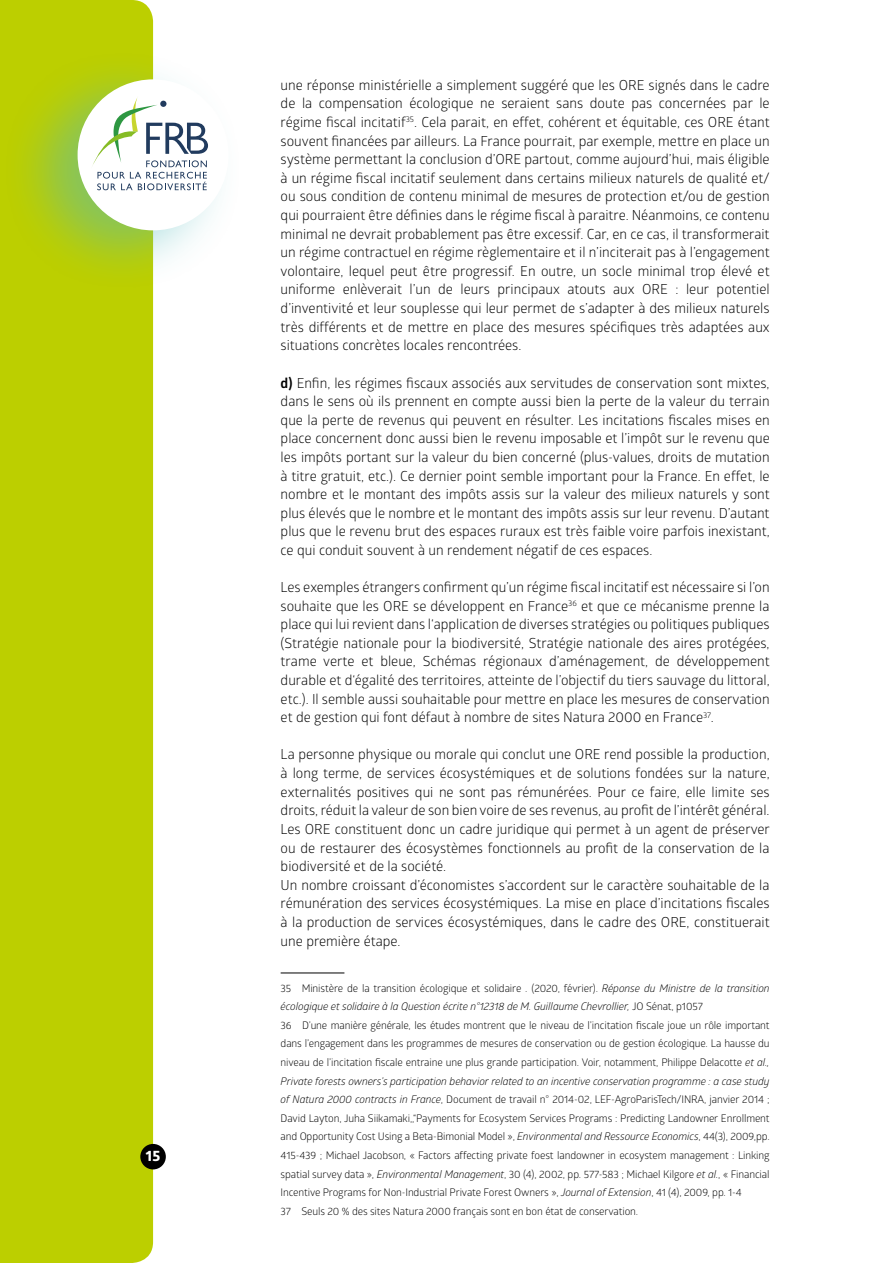
<style>
.page{position:relative;width:893px;height:1263px;background:#fff}
.page>*{position:absolute;margin:0;border:0;box-sizing:border-box;transform-origin:0 0}
.t1{font:700 14.85px "Globerx";color:#fff}
.t2{font:13.8px/18.6px "Glober";color:#000;text-align:justify}
.t3{font:10.5px/18.6px "Glober";letter-spacing:-.01em;color:#000}
.s1{font-weight:700}
.s2{font-style:italic}
</style>
<div class="page">
<div style="left:0;top:0;width:153px;height:1263px;background:#bccf00"></div>
<div style="left:1px;top:49px;width:244px;height:243px;background:#51babc;opacity:.5"></div>
<div style="left:78px;top:79px;width:151px;height:151px;background:#fff;border-radius:50%"></div>
<svg style="left:91px;top:96px;width:117px;height:94px"></svg>
<div style="left:140px;top:1144px;width:26px;height:25px;background:#000;border-radius:50%"></div>
<hr style="left:281px;top:972px;width:63px;height:1px;background:#000">
<p class="t1" style="left:146px;top:1145px;width:16px">15</p>
<p class="t2" style="left:281px;top:75px;width:491px">une réponse ministérielle a simplement suggéré que les ORE signés dans le cadre de la compensation écologique ne seraient sans doute pas concernées par le régime fiscal incitatif<sup>35</sup>. Cela parait, en effet, cohérent et équitable, ces ORE étant souvent financées par ailleurs. La France pourrait, par exemple, mettre en place un système permettant la conclusion d’ORE partout, comme aujourd’hui, mais éligible à un régime fiscal incitatif seulement dans certains milieux naturels de qualité et/ ou sous condition de contenu minimal de mesures de protection et/ou de gestion qui pourraient être définies dans le régime fiscal à paraitre. Néanmoins, ce contenu minimal ne devrait probablement pas être excessif. Car, en ce cas, il transformerait un régime contractuel en régime règlementaire et il n’inciterait pas à l’engagement volontaire, lequel peut être progressif. En outre, un socle minimal trop élevé et uniforme enlèverait l’un de leurs principaux atouts aux ORE : leur potentiel d’inventivité et leur souplesse qui leur permet de s’adapter à des milieux naturels très différents et de mettre en place des mesures spécifiques très adaptées aux situations concrètes locales rencontrées.</p>
<p class="t2" style="left:281px;top:373px;width:491px"><span class="s1">d)</span> Enfin, les régimes fiscaux associés aux servitudes de conservation sont mixtes, dans le sens où ils prennent en compte aussi bien la perte de la valeur du terrain que la perte de revenus qui peuvent en résulter. Les incitations fiscales mises en place concernent donc aussi bien le revenu imposable et l’impôt sur le revenu que les impôts portant sur la valeur du bien concerné (plus-values, droits de mutation à titre gratuit, etc.). Ce dernier point semble important pour la France. En effet, le nombre et le montant des impôts assis sur la valeur des milieux naturels y sont plus élevés que le nombre et le montant des impôts assis sur leur revenu. D’autant plus que le revenu brut des espaces ruraux est très faible voire parfois inexistant, ce qui conduit souvent à un rendement négatif de ces espaces.</p>
<p class="t2" style="left:281px;top:577px;width:491px">Les exemples étrangers confirment qu’un régime fiscal incitatif est nécessaire si l’on souhaite que les ORE se développent en France<sup>36</sup> et que ce mécanisme prenne la place qui lui revient dans l‘application de diverses stratégies ou politiques publiques (Stratégie nationale pour la biodiversité, Stratégie nationale des aires protégées, trame verte et bleue, Schémas régionaux d’aménagement, de développement durable et d‘égalité des territoires, atteinte de l’objectif du tiers sauvage du littoral, etc.). Il semble aussi souhaitable pour mettre en place les mesures de conservation et de gestion qui font défaut à nombre de sites Natura 2000 en France<sup>37</sup>.</p>
<p class="t2" style="left:281px;top:745px;width:491px;text-align:left">La personne physique ou morale qui conclut une ORE rend possible la production, à long terme, de services écosystémiques et de solutions fondées sur la nature, externalités positives qui ne sont pas rémunérées. Pour ce faire, elle limite ses droits, réduit la valeur de son bien voire de ses revenus, au profit de l’intérêt général.<br>Les ORE constituent donc un cadre juridique qui permet à un agent de préserver ou de restaurer des écosystèmes fonctionnels au profit de la conservation de la biodiversité et de la société.<br>Un nombre croissant d’économistes s’accordent sur le caractère souhaitable de la rémunération des services écosystémiques. La mise en place d’incitations fiscales à la production de services écosystémiques, dans le cadre des ORE, constituerait une première étape.</p>
<p class="t3" style="left:281px;top:978px;width:491px">35 Ministère de la transition écologique et solidaire . (2020, février). <span class="s2">Réponse du Ministre de la transition écologique et solidaire à la Question écrite n°12318 de M. Guillaume Chevrollier,</span> JO Sénat, p1057<br>36 D’une manière générale, les études montrent que le niveau de l’incitation fiscale joue un rôle important dans l’engagement dans les programmes de mesures de conservation ou de gestion écologique. La hausse du niveau de l’incitation fiscale entraine une plus grande participation. Voir, notamment, Philippe Delacotte <span class="s2">et al., Private forests owners’s participation behavior related to an incentive conservation programme : a case study of Natura 2000 contracts in France</span>, Document de travail n° 2014-02, LEF-AgroParisTech/INRA, janvier 2014 ; David Layton, Juha Siikamaki,,“Payments for Ecosystem Services Programs : Predicting Landowner Enrollment and Opportunity Cost Using a Beta-Bimonial Model », <span class="s2">Environmental and Ressource Economics</span>, 44(3), 2009,pp.<br>415-439 ; Michael Jacobson, « Factors affecting private foest landowner in ecosystem management : Linking spatial survey data », <span class="s2">Environmental Management</span>, 30 (4), 2002, pp. 577-583 ; Michael Kilgore <span class="s2">et al.</span>, « Financial Incentive Programs for Non-Industrial Private Forest Owners », <span class="s2">Journal of Extension</span>, 41 (4), 2009, pp. 1-4<br>37 Seuls 20 % des sites Natura 2000 français sont en bon état de conservation.</p>
</div>
